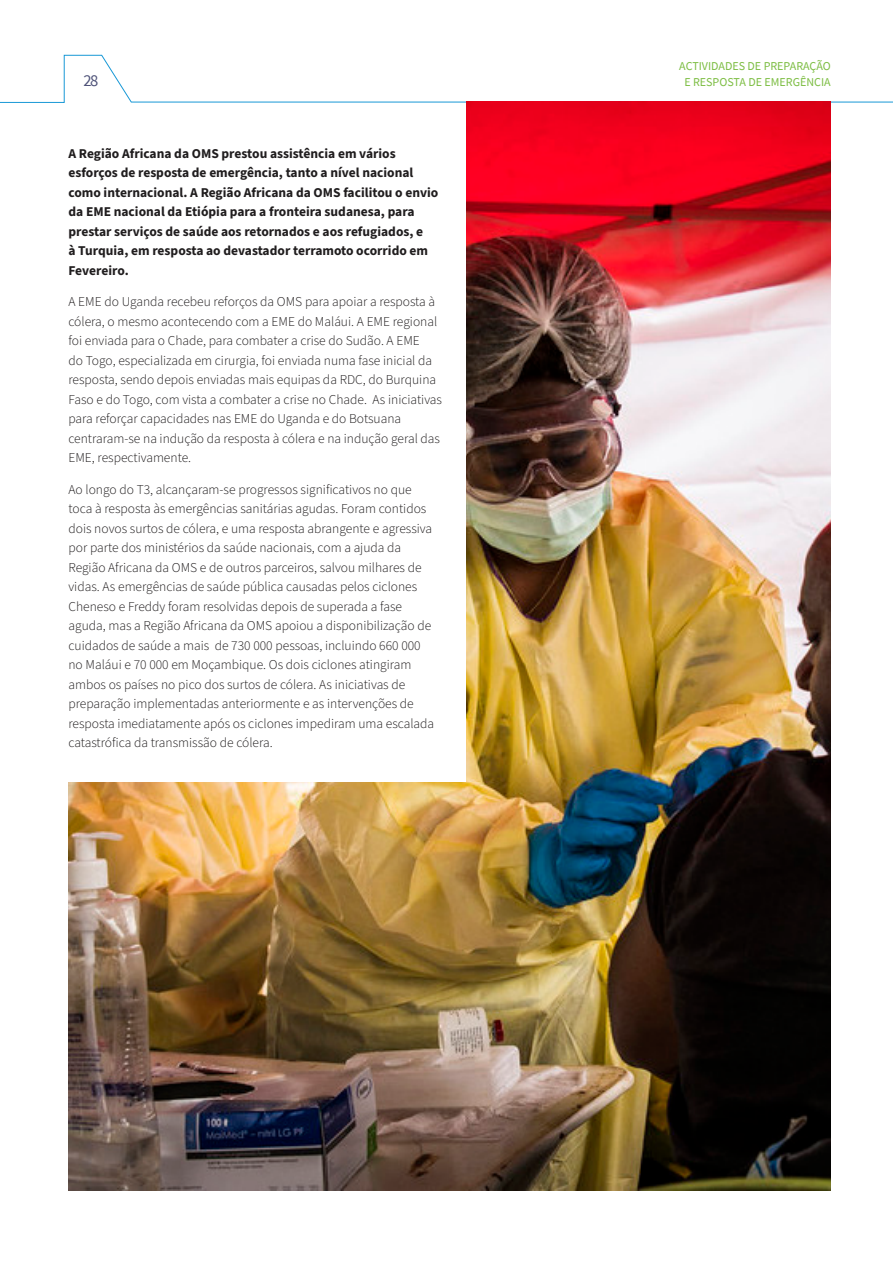
<style>
.page{position:relative;width:893px;height:1263px;background:#fff}
.page>*{position:absolute;margin:0;border:0;box-sizing:border-box;transform-origin:0 0}
.t1{font:16.5px "Source Sans Pro";color:#4f5379}
.t2{font:300 13.5px/19.5px "Source Sans 3";color:#201d1e}
.t3{font:700 13.5px/19.5px "Source Sans 3";color:#201d1e}
.t4{font:12px/16.5px "Source Sans Pro";color:#7cbd42;text-align:center}
</style>
<div class="page">
<svg style="left:0;top:55px;width:893px;height:48px"></svg>
<img style="left:467px;top:101px;width:364px;height:1089px">
<img style="left:68px;top:782px;width:483px;height:408px">
<p class="t1" style="left:84px;top:70px;width:16px">28</p>
<p class="t3" style="left:68px;top:144px;width:371px">A Região Africana da OMS prestou assistência em vários esforços de resposta de emergência, tanto a nível nacional como internacional. A Região Africana da OMS facilitou o envio da EME nacional da Etiópia para a fronteira sudanesa, para prestar serviços de saúde aos retornados e aos refugiados, e<br>à Turquia, em resposta ao devastador terramoto ocorrido em Fevereiro.</p>
<p class="t2" style="left:68px;top:292px;width:375px">A EME do Uganda recebeu reforços da OMS para apoiar a resposta à cólera, o mesmo acontecendo com a EME do Maláui. A EME regional foi enviada para o Chade, para combater a crise do Sudão. A EME<br>do Togo, especializada em cirurgia, foi enviada numa fase inicial da resposta, sendo depois enviadas mais equipas da RDC, do Burquina Faso e do Togo, com vista a combater a crise no Chade. As iniciativas para reforçar capacidades nas EME do Uganda e do Botsuana centraram-se na indução da resposta à cólera e na indução geral das EME, respectivamente.</p>
<p class="t2" style="left:68px;top:480px;width:367px">Ao longo do T3, alcançaram-se progressos significativos no que toca à resposta às emergências sanitárias agudas. Foram contidos dois novos surtos de cólera, e uma resposta abrangente e agressiva por parte dos ministérios da saúde nacionais, com a ajuda da Região Africana da OMS e de outros parceiros, salvou milhares de vidas. As emergências de saúde pública causadas pelos ciclones Cheneso e Freddy foram resolvidas depois de superada a fase aguda, mas a Região Africana da OMS apoiou a disponibilização de cuidados de saúde a mais de 730 000 pessoas, incluindo 660 000 no Maláui e 70 000 em Moçambique. Os dois ciclones atingiram ambos os países no pico dos surtos de cólera. As iniciativas de preparação implementadas anteriormente e as intervenções de resposta imediatamente após os ciclones impediram uma escalada catastrófica da transmissão de cólera.</p>
<p class="t4" style="left:679px;top:57px;width:153px">ACTIVIDADES DE PREPARAÇÃO<br>E RESPOSTA DE EMERGÊNCIA</p>
</div>
